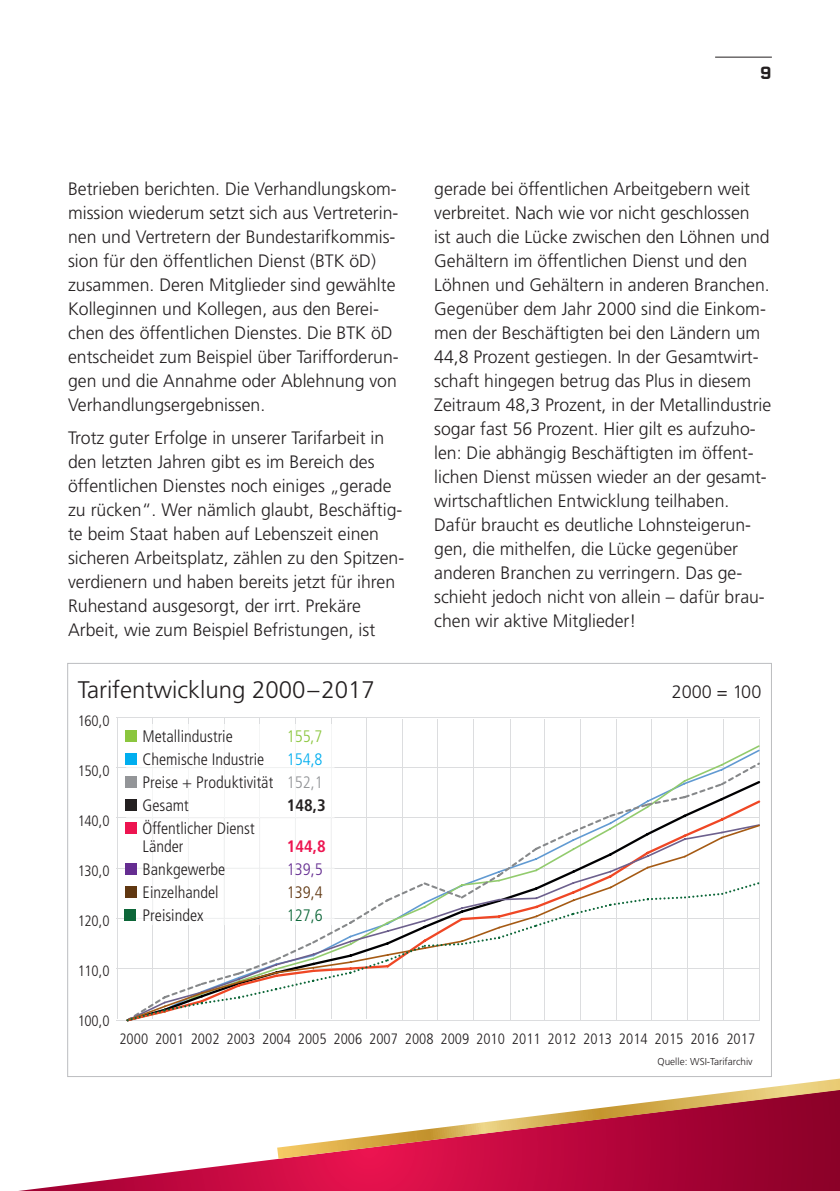
<style>
.page{position:relative;width:840px;height:1191px;background:#fff}
.page>*{position:absolute;margin:0;border:0;box-sizing:border-box;transform-origin:0 0}
.t1{font:300 24px "Frutiger LT Pro";color:#231f20}
.t2{font:300 18px/24px "Frutiger LT Pro";color:#231f20}
.t3{font:18px "CP Mono verdi Bold 2";color:#231f20}
.t4{font:300 condensed 16.6px/23px "Frutiger LT Pro";color:#231f20;text-align:justify}
.t5{font:300 condensed 16.6px "Frutiger LT Pro";color:#8bc63e}
.t6{font:700 condensed 16.6px "Frutiger LT Pro";color:#231f20}
.t7{font:700 condensed 16.6px "Frutiger LT Pro";color:#ed1450}
.t8{font:300 condensed 16.6px "Frutiger LT Pro";color:#652d91}
.t9{font:300 condensed 16.6px "Frutiger LT Pro";color:#603711}
.t10{font:300 condensed 16.6px "Frutiger LT Pro";color:#0c6638}
.t11{font:300 condensed 15px "Frutiger LT Pro";color:#231f20}
.t12{font:300 10px "Frutiger LT Pro";color:#231f20}
.s1{color:#00aeef}
.s2{color:#939598}
</style>
<div class="page">
<hr style="left:714px;top:57px;width:57px;height:1px;background:#231f20">
<svg style="left:18px;top:1158px;width:821px;height:33px"></svg>
<svg style="left:277px;top:1076px;width:562px;height:82px"></svg>
<hr style="left:117px;top:717px;width:1px;height:302px;background:#dcdddf">
<hr style="left:152px;top:717px;width:1px;height:301px;background:#dcdddf">
<hr style="left:188px;top:717px;width:1px;height:301px;background:#dcdddf">
<hr style="left:223px;top:717px;width:1px;height:301px;background:#dcdddf">
<hr style="left:259px;top:717px;width:1px;height:301px;background:#dcdddf">
<hr style="left:295px;top:717px;width:1px;height:301px;background:#dcdddf">
<hr style="left:330px;top:717px;width:1px;height:301px;background:#dcdddf">
<hr style="left:366px;top:717px;width:1px;height:301px;background:#dcdddf">
<hr style="left:401px;top:719px;width:1px;height:301px;background:#dcdddf">
<hr style="left:437px;top:719px;width:1px;height:301px;background:#dcdddf">
<hr style="left:473px;top:719px;width:1px;height:301px;background:#dcdddf">
<hr style="left:509px;top:719px;width:1px;height:301px;background:#dcdddf">
<hr style="left:544px;top:719px;width:1px;height:301px;background:#dcdddf">
<hr style="left:579px;top:719px;width:1px;height:301px;background:#dcdddf">
<hr style="left:615px;top:719px;width:1px;height:301px;background:#dcdddf">
<hr style="left:651px;top:719px;width:1px;height:301px;background:#dcdddf">
<hr style="left:686px;top:719px;width:1px;height:301px;background:#dcdddf">
<hr style="left:722px;top:719px;width:1px;height:302px;background:#dcdddf">
<hr style="left:117px;top:968px;width:642px;height:1px;background:#dcdddf">
<hr style="left:117px;top:917px;width:642px;height:1px;background:#dcdddf">
<hr style="left:117px;top:867px;width:642px;height:1px;background:#dcdddf">
<hr style="left:117px;top:817px;width:642px;height:1px;background:#dcdddf">
<hr style="left:117px;top:767px;width:642px;height:1px;background:#dcdddf">
<hr style="left:117px;top:717px;width:642px;height:1px;background:#dcdddf">
<svg style="left:126px;top:724px;width:206px;height:21px"></svg>
<div style="left:125px;top:730px;width:11px;height:11px;background:#8bc63e"></div>
<div style="left:125px;top:753px;width:11px;height:12px;background:#00aeef"></div>
<div style="left:125px;top:800px;width:11px;height:11px;background:#231f20"></div>
<div style="left:125px;top:776px;width:11px;height:11px;background:#939598"></div>
<div style="left:125px;top:822px;width:11px;height:11px;background:#ed1450"></div>
<div style="left:125px;top:863px;width:11px;height:12px;background:#652d91"></div>
<div style="left:125px;top:886px;width:11px;height:11px;background:#603711"></div>
<div style="left:124px;top:909px;width:12px;height:12px;background:#0c6638"></div>
<hr style="left:117px;top:1020px;width:642px;height:1px;background:#dcdddf">
<hr style="left:758px;top:719px;width:1px;height:301px;background:#dcdddf">
<svg style="left:126px;top:762px;width:633px;height:19px"></svg>
<svg style="left:126px;top:781px;width:633px;height:19px"></svg>
<svg style="left:126px;top:800px;width:634px;height:221px"></svg>
<svg style="left:127px;top:824px;width:632px;height:58px"></svg>
<svg style="left:126px;top:882px;width:633px;height:139px"></svg>
<p class="t3" style="left:759px;top:62px;width:13px">9</p>
<p class="t2" style="left:68px;top:177px;width:332px">Betrieben berichten. Die Verhandlungskom&shy;mission wiederum setzt sich aus Vertreterin&shy;nen und Vertretern der Bundestarifkommis&shy;sion für den öffentlichen Dienst (BTK öD) zusammen. Deren Mitglieder sind gewählte Kolleginnen und Kollegen, aus den Berei&shy;chen des öffentlichen Dienstes. Die BTK öD entscheidet zum Beispiel über Tarifforderun&shy;gen und die Annahme oder Ablehnung von Verhandlungsergebnissen.</p>
<p class="t2" style="left:68px;top:425px;width:337px">Trotz guter Erfolge in unserer Tarifarbeit in den letzten Jahren gibt es im Bereich des öffentlichen Dienstes noch einiges „gerade zu rücken“. Wer nämlich glaubt, Beschäftig&shy;te beim Staat haben auf Lebenszeit einen sicheren Arbeitsplatz, zählen zu den Spitzen&shy;verdienern und haben bereits jetzt für ihren Ruhestand ausgesorgt, der irrt. Prekäre Arbeit, wie zum Beispiel Befristungen, ist</p>
<p class="t2" style="left:434px;top:177px;width:338px">gerade bei öffentlichen Arbeitgebern weit verbreitet. Nach wie vor nicht geschlossen<br>ist auch die Lücke zwischen den Löhnen und Gehältern im öffentlichen Dienst und den Löhnen und Gehältern in anderen Branchen.<br>Gegenüber dem Jahr 2000 sind die Einkom&shy;men der Beschäftigten bei den Ländern um 44,8 Prozent gestiegen. In der Gesamtwirt&shy;schaft hingegen betrug das Plus in diesem Zeitraum 48,3 Prozent, in der Metallindustrie sogar fast 56 Prozent. Hier gilt es aufzuho&shy;len: Die abhängig Beschäftigten im öffent&shy;lichen Dienst müssen wieder an der gesamt&shy;wirtschaftlichen Entwicklung teilhaben.<br>Dafür braucht es deutliche Lohnsteigerun&shy;gen, die mithelfen, die Lücke gegenüber anderen Branchen zu verringern. Das ge&shy;schieht jedoch nicht von allein – dafür brau&shy;chen wir aktive Mitglieder!</p>
<h1 class="t1" style="left:78px;top:676px;width:298px">Tarifentwicklung 2000–2017</h1>
<p class="t2" style="left:671px;top:680px;width:91px">2000 = 100</p>
<p class="t11" style="left:78px;top:712px;width:33px">160,0</p>
<p class="t11" style="left:78px;top:762px;width:33px">150,0</p>
<p class="t11" style="left:78px;top:812px;width:33px">140,0</p>
<p class="t11" style="left:78px;top:862px;width:33px">130,0</p>
<p class="t11" style="left:78px;top:912px;width:33px">120,0</p>
<p class="t11" style="left:78px;top:962px;width:33px">110,0</p>
<p class="t11" style="left:78px;top:1012px;width:33px">100,0</p>
<p class="t4" style="left:142px;top:725px;width:92px">Metallindustrie</p>
<p class="t5" style="left:286px;top:726px;width:37px">155,7</p>
<p class="t4" style="left:142px;top:748px;width:123px">Chemische Industrie</p>
<p class="t4" style="left:142px;top:748px;width:181px;text-indent:144px"><span class="s1">154,8<br></span>Preise + Produktivität <span class="s2">152,1<br></span>Gesamt</p>
<p class="t6" style="left:286px;top:795px;width:40px">148,3</p>
<p class="t4" style="left:142px;top:819px;width:114px;line-height:18px">Öffentlicher Dienst<br>Länder</p>
<p class="t7" style="left:286px;top:836px;width:40px">144,8</p>
<p class="t4" style="left:142px;top:858px;width:84px">Bankgewerbe</p>
<p class="t8" style="left:286px;top:860px;width:37px">139,5</p>
<p class="t4" style="left:142px;top:881px;width:77px">Einzelhandel</p>
<p class="t9" style="left:286px;top:883px;width:37px">139,4</p>
<p class="t4" style="left:142px;top:904px;width:62px">Preisindex</p>
<p class="t10" style="left:286px;top:906px;width:37px">127,6</p>
<p class="t11" style="left:119px;top:1030px;width:637px">2000 2001 2002 2003 2004 2005 2006 2007 2008 2009 2010 2011 2012 2013 2014 2015 2016 2017</p>
<p class="t12" style="left:657px;top:1056px;width:97px">Quelle: WSI-Tarifarchiv</p>
</div>
